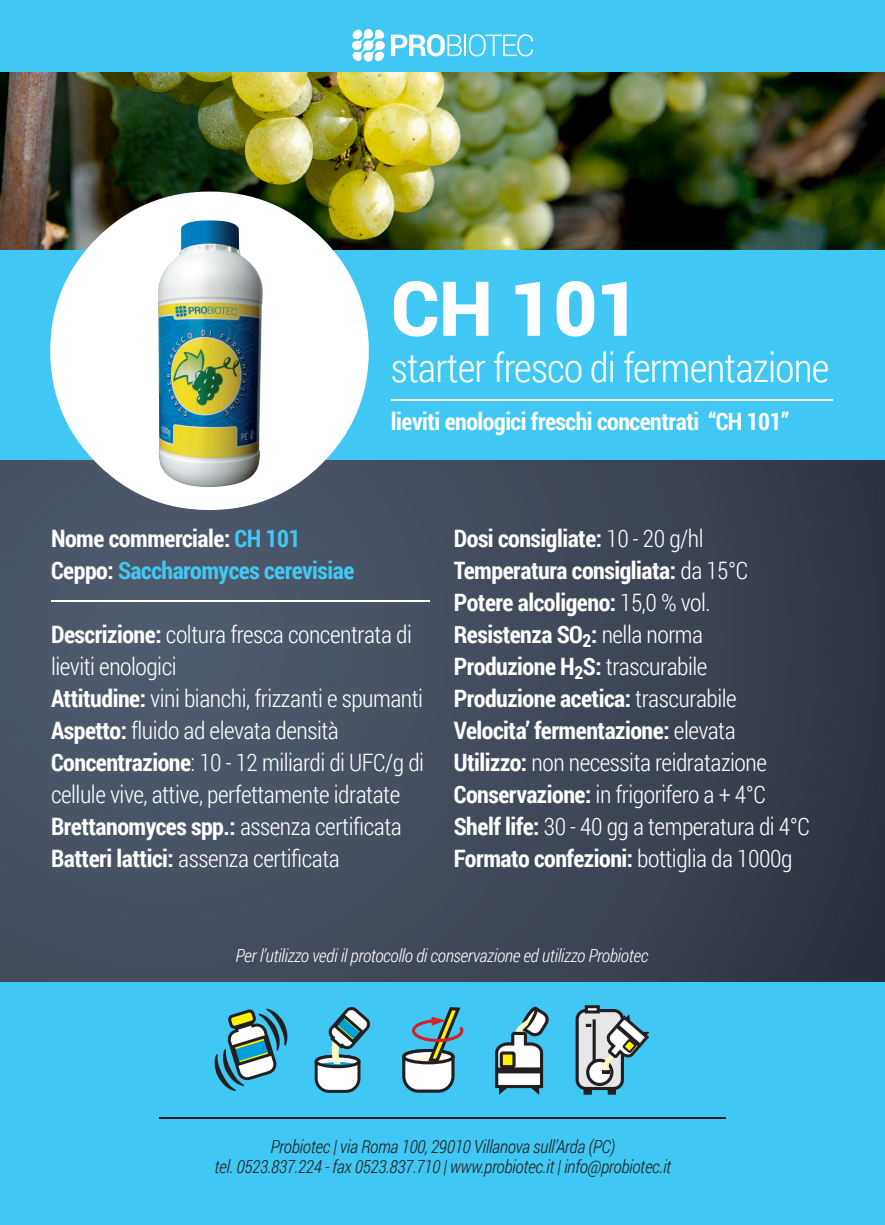
<style>
.page{position:relative;width:885px;height:1225px;background:#fff}
.page>*{position:absolute;margin:0;border:0;box-sizing:border-box;transform-origin:0 0}
.t1{font:900 76px "Roboto";color:#fff}
.t2{font:300 40px "Roboto Condensed";letter-spacing:-.02em;color:#fff}
.t3{font:300 24px/32px "Roboto Condensed";letter-spacing:-.02em;color:#fff}
.t4{font:700 24px "Roboto Condensed";letter-spacing:-.02em;color:#fff}
.t5{font:700 24px "Roboto Condensed";letter-spacing:-.02em;color:#40c7f4}
.t6{font:italic 300 18px "Roboto Condensed";letter-spacing:-.02em;color:#231f20}
.t7{font:italic 300 18px "Roboto Condensed";letter-spacing:-.02em;color:#fff}
.s1{color:#40c7f4}
.s2{color:#fff}
.s3{font-weight:700}
.s4{font-weight:300}
</style>
<div class="page">
<img style="left:0;top:72px;width:884px;height:178px">
<div style="left:0;top:965px;width:884px;height:260px;background:#40c7f4"></div>
<div style="left:0;top:0;width:884px;height:72px;background:#40c7f4"></div>
<div style="left:0;top:250px;width:884px;height:210px;background:#40c7f4"></div>
<div style="left:0;top:460px;width:884px;height:521px;background:linear-gradient(to right,#505c6d,#323a47)"></div>
<svg style="left:50px;top:191px;width:319px;height:319px"></svg>
<img style="left:62px;top:193px;width:284px;height:317px">
<hr style="left:391px;top:399px;width:441px;height:2px;background:#fff">
<hr style="left:51px;top:600px;width:378px;height:2px;background:#fff">
<hr style="left:159px;top:1116px;width:566px;height:2px;background:#231f20">
<svg style="left:314px;top:1007px;width:56px;height:86px"></svg>
<svg style="left:402px;top:1007px;width:62px;height:86px"></svg>
<svg style="left:214px;top:1008px;width:73px;height:83px"></svg>
<svg style="left:495px;top:1006px;width:54px;height:89px"></svg>
<div style="left:577px;top:1010px;width:45px;height:78px;background:#e6e7e9;border-radius:9px"></div>
<div style="left:575px;top:1009px;width:49px;height:81px;border:3px solid #231f20;border-radius:9px"></div>
<div style="left:583px;top:1087px;width:9px;height:7px;border:3px solid #231f20"></div>
<div style="left:607px;top:1087px;width:9px;height:7px;border:3px solid #231f20"></div>
<hr style="left:592px;top:1019px;width:3px;height:55px;background:#231f20">
<svg style="left:585px;top:1023px;width:6px;height:4px"></svg>
<svg style="left:587px;top:1060px;width:24px;height:24px"></svg>
<div style="left:586px;top:1058px;width:27px;height:28px;border:3px solid #231f20;border-radius:50%"></div>
<div style="left:584px;top:1005px;width:15px;height:8px;border:3px solid #231f20"></div>
<svg style="left:601px;top:1011px;width:49px;height:62px"></svg>
<svg style="left:351px;top:29px;width:34px;height:33px"></svg>
<svg style="left:391px;top:34px;width:70px;height:22px"></svg>
<hr style="left:464px;top:35px;width:2px;height:21px;background:#fff">
<svg style="left:469px;top:34px;width:64px;height:22px"></svg>
<p class="t1" style="left:391px;top:255px;width:251px">CH 101</p>
<p class="t2" style="left:391px;top:340px;width:440px">starter fresco di fermentazione</p>
<p class="t4" style="left:391px;top:404px;width:399px">lieviti enologici freschi concentrati “CH 101”</p>
<p class="t4" style="left:51px;top:521px;width:251px">Nome commerciale: <span class="s1">CH 101</span></p>
<p class="t5" style="left:51px;top:553px;width:305px"><span class="s2">Ceppo:</span> Saccharomyces cerevisiae</p>
<p class="t3" style="left:51px;top:617px;width:362px"><span class="s3">Descrizione:</span> coltura fresca concentrata di lieviti enologici</p>
<p class="t3" style="left:51px;top:681px;width:373px"><span class="s3">Attitudine:</span> vini bianchi, frizzanti e spumanti</p>
<p class="t3" style="left:51px;top:713px;width:289px"><span class="s3">Aspetto:</span> fluido ad elevata densità</p>
<p class="t3" style="left:51px;top:745px;width:374px"><span class="s3">Concentrazione</span>: 10 - 12 miliardi di UFC/g di cellule vive, attive, perfettamente idratate</p>
<p class="t4" style="left:51px;top:809px;width:352px">Brettanomyces spp.: <span class="s4">assenza certificata</span></p>
<p class="t3" style="left:51px;top:841px;width:290px"><span class="s3">Batteri lattici:</span> assenza certificata</p>
<p class="t4" style="left:453px;top:521px;width:251px">Dosi consigliate: <span class="s4">10 - 20 g/hl</span></p>
<p class="t4" style="left:453px;top:553px;width:296px">Temperatura consigliata: <span class="s4">da 15°C</span></p>
<p class="t4" style="left:453px;top:585px;width:258px">Potere alcoligeno: <span class="s4">15,0 % vol.</span></p>
<p class="t4" style="left:453px;top:617px;width:251px">Resistenza SO<sub>2</sub>: <span class="s4">nella norma</span></p>
<p class="t4" style="left:453px;top:649px;width:255px">Produzione H<sub>2</sub>S: <span class="s4">trascurabile</span></p>
<p class="t4" style="left:453px;top:681px;width:284px">Produzione acetica: <span class="s4">trascurabile</span></p>
<p class="t4" style="left:453px;top:713px;width:283px">Velocita’ fermentazione: <span class="s4">elevata</span></p>
<p class="t3" style="left:453px;top:745px;width:314px"><span class="s3">Utilizzo:</span> non necessita reidratazione</p>
<p class="t3" style="left:453px;top:777px;width:313px"><span class="s3">Conservazione:</span> in frigorifero a + 4°C</p>
<p class="t3" style="left:453px;top:809px;width:357px"><span class="s3">Shelf life:</span> 30 - 40 gg a temperatura di 4°C</p>
<p class="t4" style="left:453px;top:841px;width:340px">Formato confezioni: <span class="s4">bottiglia da 1000g</span></p>
<p class="t7" style="left:235px;top:943px;width:414px">Per l’utilizzo vedi il protocollo di conservazione ed utilizzo Probiotec</p>
<p class="t6" style="left:270px;top:1134px;width:346px">Probiotec | via Roma 100, 29010 Villanova sull’Arda (PC)</p>
<p class="t6" style="left:214px;top:1154px;width:458px">tel. 0523.837.224 - fax 0523.837.710 | www.probiotec.it | info@probiotec.it</p>
</div>
